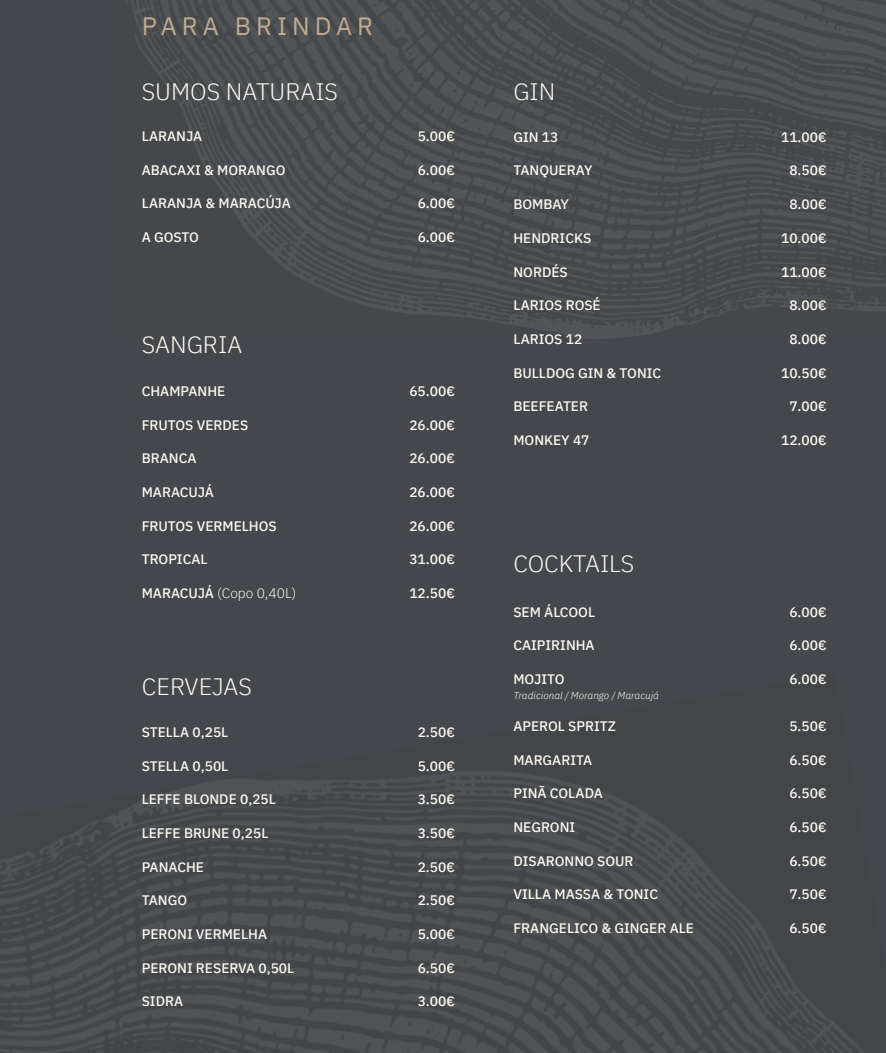
<style>
.page{position:relative;width:886px;height:1053px;background:#fff}
.page>*{position:absolute;margin:0;border:0;box-sizing:border-box;transform-origin:0 0}
.t1{font:25px "IBM Plex Sans";letter-spacing:.2em;color:#c0ab8c}
.t2{font:300 23.75px "IBM Plex Sans";color:#fef9f1}
.t3{font:500 13.75px "IBM Plex Sans";color:#fef9f1}
.t4{font:300 13.75px "IBM Plex Sans";color:#fef9f1}
.t5{font:italic 300 10px "IBM Plex Sans";color:#fef9f1}
.s1{font-weight:500}
</style>
<div class="page">
<div style="left:0;top:0;width:886px;height:1052px;background:#44484c"></div>
<img style="left:360px;top:772px;width:456px;height:280px">
<img style="left:635px;top:1009px;width:225px;height:43px">
<img style="left:90px;top:779px;width:270px;height:273px">
<img style="left:0;top:830px;width:90px;height:222px">
<img style="left:125px;top:0;width:761px;height:338px">
<h1 class="t1" style="left:142px;top:7px;width:233px">PARA BRINDAR</h1>
<h2 class="t2" style="left:142px;top:74px;width:198px">SUMOS NATURAIS</h2>
<p class="t3" style="left:142px;top:125px;width:62px">LARANJA</p>
<p class="t3" style="left:418px;top:125px;width:39px">5.00€</p>
<p class="t3" style="left:142px;top:159px;width:145px">ABACAXI &amp; MORANGO</p>
<p class="t3" style="left:418px;top:159px;width:39px">6.00€</p>
<p class="t3" style="left:142px;top:193px;width:151px">LARANJA &amp; MARACÚJA</p>
<p class="t3" style="left:418px;top:193px;width:39px">6.00€</p>
<p class="t3" style="left:142px;top:226px;width:59px">A GOSTO</p>
<p class="t3" style="left:418px;top:226px;width:39px">6.00€</p>
<h2 class="t2" style="left:142px;top:327px;width:102px">SANGRIA</h2>
<p class="t3" style="left:142px;top:380px;width:85px">CHAMPANHE</p>
<p class="t3" style="left:409px;top:380px;width:47px">65.00€</p>
<p class="t3" style="left:142px;top:414px;width:108px">FRUTOS VERDES</p>
<p class="t3" style="left:409px;top:414px;width:47px">26.00€</p>
<p class="t3" style="left:142px;top:447px;width:56px">BRANCA</p>
<p class="t3" style="left:409px;top:447px;width:47px">26.00€</p>
<p class="t3" style="left:142px;top:481px;width:74px">MARACUJÁ</p>
<p class="t3" style="left:409px;top:481px;width:47px">26.00€</p>
<p class="t3" style="left:142px;top:515px;width:136px">FRUTOS VERMELHOS</p>
<p class="t3" style="left:409px;top:515px;width:47px">26.00€</p>
<p class="t3" style="left:142px;top:548px;width:67px">TROPICAL</p>
<p class="t3" style="left:409px;top:548px;width:47px">31.00€</p>
<p class="t4" style="left:142px;top:582px;width:156px"><span class="s1">MARACUJÁ</span> (Copo 0,40L)</p>
<p class="t3" style="left:409px;top:582px;width:47px">12.50€</p>
<h2 class="t2" style="left:142px;top:668px;width:112px">CERVEJAS</h2>
<p class="t3" style="left:142px;top:721px;width:88px">STELLA 0,25L</p>
<p class="t3" style="left:418px;top:721px;width:39px">2.50€</p>
<p class="t3" style="left:142px;top:755px;width:88px">STELLA 0,50L</p>
<p class="t3" style="left:418px;top:755px;width:39px">5.00€</p>
<p class="t3" style="left:142px;top:788px;width:136px">LEFFE BLONDE 0,25L</p>
<p class="t3" style="left:418px;top:788px;width:39px">3.50€</p>
<p class="t3" style="left:142px;top:822px;width:128px">LEFFE BRUNE 0,25L</p>
<p class="t3" style="left:418px;top:822px;width:39px">3.50€</p>
<p class="t3" style="left:142px;top:855px;width:64px">PANACHE</p>
<p class="t3" style="left:418px;top:855px;width:39px">2.50€</p>
<p class="t3" style="left:142px;top:889px;width:47px">TANGO</p>
<p class="t3" style="left:418px;top:889px;width:39px">2.50€</p>
<p class="t3" style="left:142px;top:923px;width:127px">PERONI VERMELHA</p>
<p class="t3" style="left:418px;top:923px;width:39px">5.00€</p>
<p class="t3" style="left:142px;top:956px;width:154px">PERONI RESERVA 0,50L</p>
<p class="t3" style="left:418px;top:956px;width:39px">6.50€</p>
<p class="t3" style="left:142px;top:990px;width:43px">SIDRA</p>
<p class="t3" style="left:418px;top:990px;width:39px">3.00€</p>
<h2 class="t2" style="left:513px;top:74px;width:44px">GIN</h2>
<p class="t3" style="left:513px;top:126px;width:46px">GIN 13</p>
<p class="t3" style="left:781px;top:126px;width:47px">11.00€</p>
<p class="t3" style="left:513px;top:160px;width:81px">TANQUERAY</p>
<p class="t3" style="left:789px;top:160px;width:39px">8.50€</p>
<p class="t3" style="left:513px;top:193px;width:57px">BOMBAY</p>
<p class="t3" style="left:789px;top:193px;width:39px">8.00€</p>
<p class="t3" style="left:513px;top:227px;width:79px">HENDRICKS</p>
<p class="t3" style="left:781px;top:227px;width:47px">10.00€</p>
<p class="t3" style="left:513px;top:261px;width:56px">NORDÉS</p>
<p class="t3" style="left:781px;top:261px;width:47px">11.00€</p>
<p class="t3" style="left:513px;top:294px;width:89px">LARIOS ROSÉ</p>
<p class="t3" style="left:789px;top:294px;width:39px">8.00€</p>
<p class="t3" style="left:513px;top:328px;width:70px">LARIOS 12</p>
<p class="t3" style="left:789px;top:328px;width:39px">8.00€</p>
<p class="t3" style="left:513px;top:362px;width:149px">BULLDOG GIN &amp; TONIC</p>
<p class="t3" style="left:781px;top:362px;width:47px">10.50€</p>
<p class="t3" style="left:513px;top:395px;width:76px">BEEFEATER</p>
<p class="t3" style="left:789px;top:395px;width:39px">7.00€</p>
<p class="t3" style="left:513px;top:429px;width:78px">MONKEY 47</p>
<p class="t3" style="left:781px;top:429px;width:47px">12.00€</p>
<h2 class="t2" style="left:513px;top:545px;width:122px">COCKTAILS</h2>
<p class="t3" style="left:513px;top:601px;width:83px">SEM ÁLCOOL</p>
<p class="t3" style="left:789px;top:601px;width:39px">6.00€</p>
<p class="t3" style="left:513px;top:634px;width:83px">CAIPIRINHA</p>
<p class="t3" style="left:789px;top:634px;width:39px">6.00€</p>
<p class="t3" style="left:513px;top:668px;width:53px">MOJITO</p>
<p class="t3" style="left:789px;top:668px;width:39px">6.00€</p>
<p class="t5" style="left:513px;top:687px;width:147px">Tradicional / Morango / Maracujá</p>
<p class="t3" style="left:513px;top:715px;width:104px">APEROL SPRITZ</p>
<p class="t3" style="left:789px;top:715px;width:39px">5.50€</p>
<p class="t3" style="left:513px;top:749px;width:80px">MARGARITA</p>
<p class="t3" style="left:789px;top:749px;width:39px">6.50€</p>
<p class="t3" style="left:513px;top:782px;width:91px">PINÃ COLADA</p>
<p class="t3" style="left:789px;top:782px;width:39px">6.50€</p>
<p class="t3" style="left:513px;top:816px;width:63px">NEGRONI</p>
<p class="t3" style="left:789px;top:816px;width:39px">6.50€</p>
<p class="t3" style="left:513px;top:850px;width:122px">DISARONNO SOUR</p>
<p class="t3" style="left:789px;top:850px;width:39px">6.50€</p>
<p class="t3" style="left:513px;top:883px;width:146px">VILLA MASSA &amp; TONIC</p>
<p class="t3" style="left:789px;top:883px;width:39px">7.50€</p>
<p class="t3" style="left:513px;top:917px;width:182px">FRANGELICO &amp; GINGER ALE</p>
<p class="t3" style="left:789px;top:917px;width:39px">6.50€</p>
</div>
